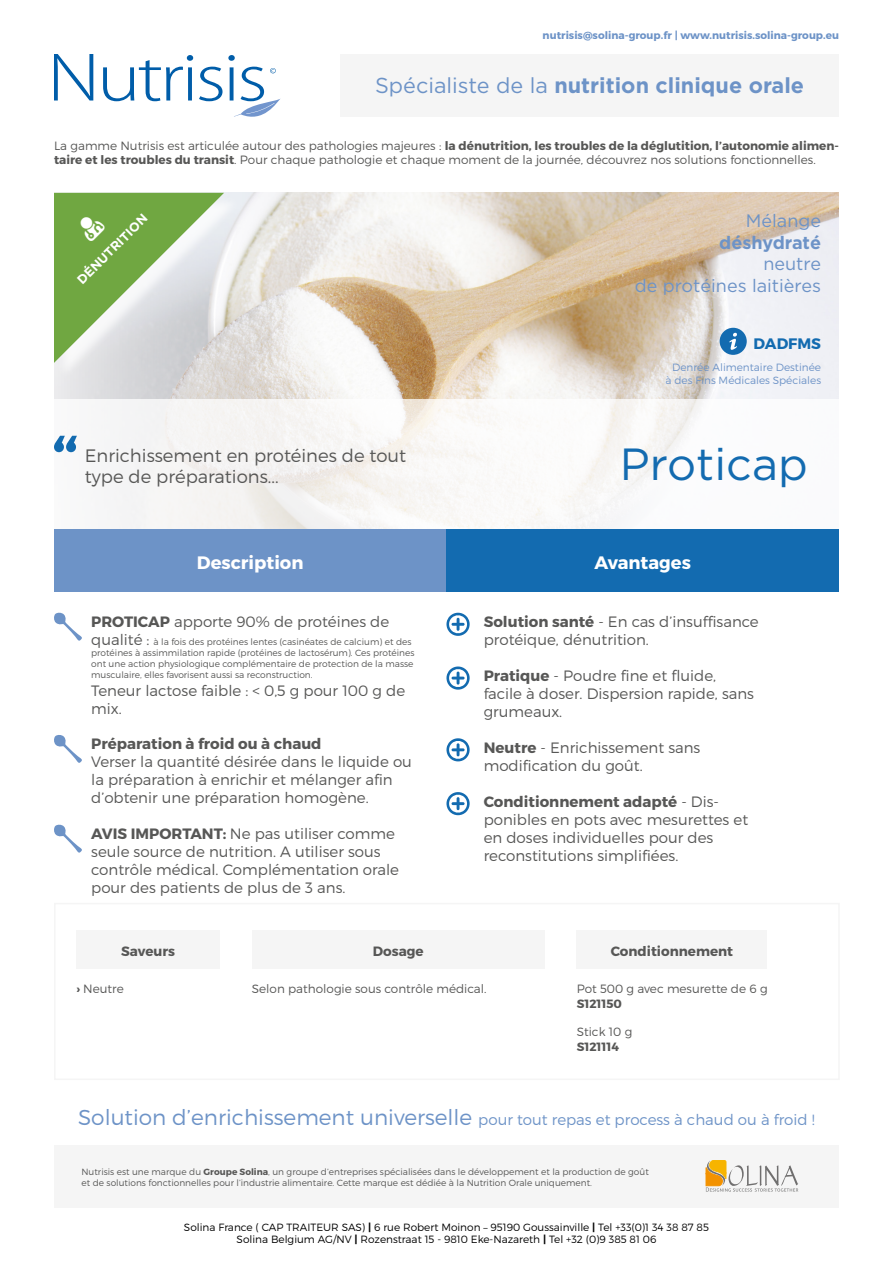
<style>
.page{position:relative;width:893px;height:1263px;background:#fff}
.page>*{position:absolute;margin:0;border:0;box-sizing:border-box;transform-origin:0 0}
.t1{font:45px "Gotham Pro";color:#136bb0}
.t2{font:700 21.6px "Gotham Pro";color:#6d93c7}
.t3{font:300 18px/21.6px "Montserrat";color:#575756}
.t4{font:18px/21.6px "Gotham Pro";color:#6d93c7;text-align:right}
.t5{font:700 18px "Montserrat";color:#fff}
.t6{font:700 18px "Gotham Pro";color:#6d93c7}
.t7{font:700 15.15px "Montserrat";color:#136bb0}
.t8{font:300 15px/18px "Montserrat";color:#575756}
.t9{font:300 15px "Montserrat";color:#6d93c7}
.t10{font:700 15px "Montserrat";color:#575756}
.t11{font:700 13.5px "Montserrat";color:#575756}
.t12{font:700 12.75px "Gotham Pro";color:#fff}
.t13{font:300 12px/14.4px "Montserrat";color:#575756}
.t14{font:700 12px "Montserrat";color:#575756}
.t15{font:300 10.5px/12.6px "Montserrat";color:#000;text-align:center}
.t16{font:700 10.5px "Montserrat";color:#6d93c7}
.t17{font:300 10.5px/12.6px "Montserrat";color:#6d93c7;text-align:right}
.t18{font:300 9px/10.8px "Montserrat";color:#575756}
.s1{font-weight:400}
.s2{font-weight:700}
.s3{font-size:15px}
.s4{font-size:21.6px}
</style>
<div class="page">
<svg style="left:54px;top:54px;width:39px;height:46px"></svg>
<svg style="left:103px;top:55px;width:90px;height:46px"></svg>
<svg style="left:199px;top:67px;width:23px;height:34px"></svg>
<svg style="left:228px;top:55px;width:53px;height:62px"></svg>
<div style="left:340px;top:54px;width:499px;height:63px;background:#f5f5f5"></div>
<div style="left:54px;top:1145px;width:785px;height:62px;background:#f5f5f5"></div>
<svg style="left:706px;top:1160px;width:92px;height:32px"></svg>
<img style="left:54px;top:193px;width:785px;height:206px">
<div style="left:54px;top:529px;width:392px;height:62px;background:#6d93c7"></div>
<div style="left:446px;top:529px;width:393px;height:62px;background:#136bb0"></div>
<svg style="left:54px;top:612px;width:28px;height:29px"></svg>
<svg style="left:54px;top:735px;width:28px;height:28px"></svg>
<svg style="left:446px;top:612px;width:24px;height:24px"></svg>
<svg style="left:446px;top:666px;width:24px;height:24px"></svg>
<svg style="left:446px;top:738px;width:24px;height:24px"></svg>
<svg style="left:446px;top:792px;width:24px;height:24px"></svg>
<div style="left:77px;top:930px;width:143px;height:39px;background:#f5f5f5"></div>
<div style="left:252px;top:930px;width:293px;height:39px;background:#f5f5f5"></div>
<div style="left:577px;top:930px;width:190px;height:39px;background:#f5f5f5"></div>
<svg style="left:54px;top:436px;width:23px;height:16px"></svg>
<div style="left:56px;top:195px;width:185px;height:185px;background:#fff;opacity:.75"></div>
<svg style="left:54px;top:824px;width:28px;height:29px"></svg>
<div style="left:720px;top:328px;width:27px;height:27px;background:#136bb0;border-radius:50%"></div>
<svg style="left:729px;top:333px;width:8px;height:17px"></svg>
<svg style="left:54px;top:193px;width:170px;height:170px;background:#a8c493"></svg>
<p class="t16" style="left:543px;top:29px;width:298px">nutrisis@solina-group.fr | www.nutrisis.solina-group.eu</p>
<h2 class="t2" style="left:375px;top:73px;width:431px"><span class="s1">Spécialiste de la</span> nutrition clinique orale</h2>
<p class="t13" style="left:54px;top:138px;width:786px">La gamme Nutrisis est articulée autour des pathologies majeures : <span class="s2">la dénutrition, les troubles de la déglutition, l’autonomie alimen&shy;taire et les troubles du transit</span>. Pour chaque pathologie et chaque moment de la journée, découvrez nos solutions fonctionnelles.</p>
<p class="t12" style="left:74px;top:277px;width:95px;rotate:-45deg">dénutrition</p>
<p class="t4" style="left:746px;top:210px;width:77px">Mélange</p>
<p class="t6" style="left:719px;top:232px;width:103px">déshydraté</p>
<p class="t4" style="left:635px;top:253px;width:188px">neutre<br>de protéines laitières</p>
<p class="t7" style="left:754px;top:334px;width:69px">DADFMS</p>
<p class="t3" style="left:85px;top:444px;width:323px">Enrichissement en protéines de tout type de préparations...</p>
<p class="t17" style="left:665px;top:361px;width:157px">Denrée Alimentaire Destinée à des Fins Médicales Spéciales</p>
<h1 class="t1" style="left:620px;top:439px;width:190px">Proticap</h1>
<p class="t5" style="left:197px;top:551px;width:108px">Description</p>
<p class="t5" style="left:594px;top:551px;width:98px">Avantages</p>
<p class="t8" style="left:91px;top:613px;width:300px"><span class="s2">PROTICAP</span> apporte 90% de protéines de</p>
<p class="t18" style="left:91px;top:636px;width:325px"><span class="s3">qualité :</span> à la fois des protéines lentes (casinéates de calcium) et des protéines à assimmilation rapide (protéines de lactosérum). Ces protéines ont une action physiologique complémentaire de protection de la masse musculaire, elles favorisent aussi sa reconstruction.</p>
<p class="t8" style="left:91px;top:681px;width:315px">Teneur lactose faible : &lt; 0,5 g pour 100 g de mix.</p>
<p class="t10" style="left:91px;top:735px;width:232px">Préparation à froid ou à chaud</p>
<p class="t8" style="left:91px;top:753px;width:322px">Verser la quantité désirée dans le liquide ou la préparation à enrichir et mélanger afin d’obtenir une préparation homogène.</p>
<p class="t8" style="left:91px;top:825px;width:309px"><span class="s2">AVIS IMPORTANT:</span> Ne pas utiliser comme seule source de nutrition. A utiliser sous contrôle médical. Complémentation orale pour des patients de plus de 3 ans.</p>
<p class="t8" style="left:484px;top:613px;width:276px"><span class="s2">Solution santé</span> - En cas d’insuffisance protéique, dénutrition.</p>
<p class="t8" style="left:484px;top:666px;width:272px"><span class="s2">Pratique</span> - Poudre fine et fluide, facile à doser. Dispersion rapide, sans grumeaux.</p>
<p class="t8" style="left:484px;top:738px;width:218px"><span class="s2">Neutre</span> - Enrichissement sans modification du goût.</p>
<p class="t8" style="left:484px;top:792px;width:266px"><span class="s2">Conditionnement adapté</span> - Dis&shy;ponibles en pots avec mesurettes et en doses individuelles pour des reconstitutions simplifiées.</p>
<p class="t11" style="left:121px;top:943px;width:55px">Saveurs</p>
<p class="t13" style="left:77px;top:981px;width:49px"><span class="s2">›</span> Neutre</p>
<p class="t11" style="left:373px;top:943px;width:52px">Dosage</p>
<p class="t13" style="left:252px;top:981px;width:236px">Selon pathologie sous contrôle médical.</p>
<p class="t11" style="left:611px;top:943px;width:124px">Conditionnement</p>
<p class="t13" style="left:577px;top:981px;width:192px">Pot 500 g avec mesurette de 6 g</p>
<p class="t14" style="left:577px;top:996px;width:47px">S121150</p>
<p class="t13" style="left:577px;top:1025px;width:57px">Stick 10 g</p>
<p class="t14" style="left:577px;top:1039px;width:44px">S121114</p>
<p class="t9" style="left:78px;top:1110px;width:738px"><span class="s4">Solution d’enrichissement universelle</span> pour tout repas et process à chaud ou à froid !</p>
<p class="t18" style="left:81px;top:1166px;width:569px">Nutrisis est une marque du <span class="s2">Groupe Solina</span>, un groupe d’entreprises spécialisées dans le développement et la production de goût et de solutions fonctionnelles pour l’industrie alimentaire. Cette marque est dédiée à la Nutrition Orale uniquement.</p>
<p class="t15" style="left:184px;top:1220px;width:526px">Solina France ( CAP TRAITEUR SAS) <span class="s2">|</span> 6 rue Robert Moinon – 95190 Goussainville <span class="s2">|</span> Tel +33(0)1 34 38 87 85<br>Solina Belgium AG/NV <span class="s2">|</span> Rozenstraat 15 - 9810 Eke-Nazareth <span class="s2">|</span> Tel +32 (0)9 385 81 06</p>
</div>
